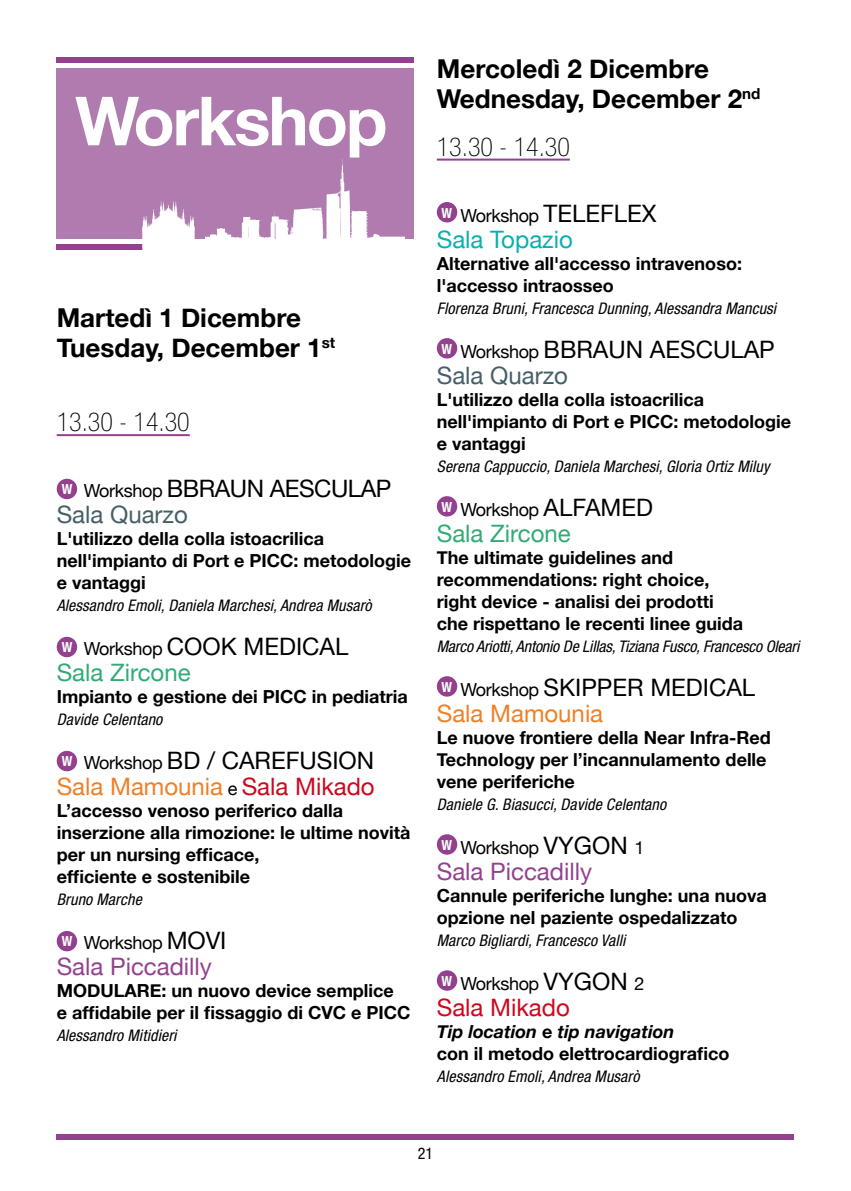
<style>
.page{position:relative;width:851px;height:1191px;background:#fff}
.page>*{position:absolute;margin:0;border:0;box-sizing:border-box;transform-origin:0 0}
.t1{font:700 67.8px "Helvetica Neue";color:#fff}
.t2{font:700 26px/30px "Helvetica Neue";color:#000}
.t3{font:100 condensed 26px "Helvetica Neue";color:#000}
.t4{font:24px/26px "Helvetica Neue";color:#000}
.t5{font:24px "Helvetica Neue";color:#93418e}
.t6{font:24px "Helvetica Neue";color:#32ab76}
.t7{font:24px "Helvetica Neue";color:#465f67}
.t8{font:24px "Helvetica Neue";color:#ee8027}
.t9{font:24px "Helvetica Neue";color:#0ab0ae}
.t10{font:24px "Helvetica Neue";color:#cd071e}
.t11{font:700 18px/22px "Helvetica Neue";color:#000}
.t12{font:18px "Helvetica Neue";letter-spacing:-.02em;color:#000}
.t13{font:italic condensed 16px "Helvetica Neue";letter-spacing:.01em;color:#000}
.t14{font:italic condensed 16px "Helvetica Neue";letter-spacing:-.01em;color:#000}
.t15{font:condensed 16px "Helvetica Neue";color:#000}
.s1{font-size:24px}
.s2{font-weight:700;font-stretch:condensed;font-size:14px;color:#fff}
.s3{font-size:18px}
.s4{color:#ee8027}
.s5{color:#cd071e}
.s6{font-style:italic}
</style>
<div class="page">
<div style="left:57px;top:68px;width:357px;height:170px;background:#b07baf"></div>
<div style="left:57px;top:1134px;width:737px;height:6px;background:#93418e"></div>
<div style="left:57px;top:244px;width:357px;height:5px;background:#93418e"></div>
<div style="left:57px;top:57px;width:357px;height:5px;background:#93418e"></div>
<hr style="left:57px;top:434px;width:133px;height:2px;background:#93418e">
<div style="left:57px;top:479px;width:20px;height:20px;background:#93418e;border-radius:50%"></div>
<div style="left:57px;top:637px;width:20px;height:20px;background:#93418e;border-radius:50%"></div>
<div style="left:57px;top:751px;width:20px;height:20px;background:#93418e;border-radius:50%"></div>
<div style="left:57px;top:931px;width:20px;height:20px;background:#93418e;border-radius:50%"></div>
<hr style="left:437px;top:159px;width:133px;height:2px;background:#93418e">
<div style="left:437px;top:202px;width:20px;height:20px;background:#93418e;border-radius:50%"></div>
<div style="left:437px;top:338px;width:20px;height:20px;background:#93418e;border-radius:50%"></div>
<div style="left:437px;top:496px;width:20px;height:20px;background:#93418e;border-radius:50%"></div>
<div style="left:437px;top:676px;width:20px;height:20px;background:#93418e;border-radius:50%"></div>
<div style="left:437px;top:834px;width:20px;height:20px;background:#93418e;border-radius:50%"></div>
<div style="left:437px;top:970px;width:20px;height:20px;background:#93418e;border-radius:50%"></div>
<svg style="left:142px;top:159px;width:272px;height:91px"></svg>
<h1 class="t1" style="left:75px;top:79px;width:314px">Workshop</h1>
<h2 class="t2" style="left:57px;top:302px;width:280px">Martedì 1 Dicembre<br>Tuesday, December 1<sup>st</sup></h2>
<h2 class="t3" style="left:57px;top:407px;width:134px">13.30 - 14.30</h2>
<p class="t12" style="left:62px;top:480px;width:154px"><sup>W</sup> Workshop <span class="s1">BBraun</span></p>
<h3 class="t4" style="left:270px;top:475px;width:31px">Aesculap</h3>
<h3 class="t7" style="left:57px;top:500px;width:133px">Sala Quarzo</h3>
<p class="t11" style="left:57px;top:527px;width:356px">L'utilizzo della colla istoacrilica nell'impianto di Port e PICC: metodologie e vantaggi</p>
<p class="t13" style="left:57px;top:596px;width:316px">Alessandro Emoli, Daniela Marchesi, Andrea Musarò</p>
<p class="t12" style="left:62px;top:638px;width:141px"><sup>W</sup> Workshop <span class="s1">Cook</span></p>
<h3 class="t4" style="left:243px;top:633px;width:36px">Medical</h3>
<h3 class="t6" style="left:57px;top:658px;width:135px">Sala Zircone</h3>
<p class="t11" style="left:57px;top:685px;width:352px">Impianto e gestione dei PICC in pediatria</p>
<p class="t13" style="left:57px;top:710px;width:107px">Davide Celentano</p>
<h3 class="t4" style="left:57px;top:747px;width:319px"><span class="s2">W</span> <span class="s3">Workshop</span> BD / Carefusion<br><span class="s4">Sala Mamounia</span> <span class="s3">e</span> <span class="s5">Sala Mikado</span></h3>
<p class="t11" style="left:57px;top:799px;width:355px">L’accesso venoso periferico dalla inserzione alla rimozione: le ultime novità per un nursing efficace,<br>efficiente e sostenibile</p>
<p class="t13" style="left:57px;top:890px;width:86px">Bruno Marche</p>
<p class="t12" style="left:62px;top:932px;width:166px"><sup>W</sup> Workshop <span class="s1">MOVI</span></p>
<h3 class="t5" style="left:57px;top:952px;width:157px">Sala Piccadilly</h3>
<p class="t11" style="left:57px;top:979px;width:15px">MOD</p>
<p class="t11" style="left:57px;top:979px;width:355px;text-indent:44px">ULARE: un nuovo device semplice<br>e affidabile per il fissaggio di CVC e PICC</p>
<p class="t13" style="left:57px;top:1026px;width:121px">Alessandro Mitidieri</p>
<h2 class="t2" style="left:437px;top:53px;width:325px">Mercoledì 2 Dicembre<br>Wednesday, December 2<sup>nd</sup></h2>
<h2 class="t3" style="left:437px;top:132px;width:134px">13.30 - 14.30</h2>
<p class="t12" style="left:441px;top:204px;width:131px"><sup>W</sup> Workshop <span class="s1">Telefle</span></p>
<h3 class="t4" style="left:641px;top:200px;width:16px">x</h3>
<h3 class="t9" style="left:437px;top:225px;width:137px">Sala Topazio</h3>
<p class="t11" style="left:437px;top:252px;width:306px">Alternative all'accesso intravenoso: l'accesso intraosseo</p>
<p class="t13" style="left:437px;top:299px;width:341px">Florenza Bruni, Francesca Dunning, Alessandra Mancusi</p>
<p class="t12" style="left:441px;top:340px;width:152px"><sup>W</sup> Workshop <span class="s1">BBraun</span></p>
<h3 class="t4" style="left:649px;top:336px;width:32px">Aesculap</h3>
<h3 class="t7" style="left:437px;top:361px;width:133px">Sala Quarzo</h3>
<p class="t11" style="left:437px;top:388px;width:356px">L'utilizzo della colla istoacrilica nell'impianto di Port e PICC: metodologie e vantaggi</p>
<p class="t13" style="left:437px;top:457px;width:334px">Serena Cappuccio, Daniela Marchesi, Gloria Ortiz Miluy</p>
<p class="t12" style="left:441px;top:498px;width:134px"><sup>W</sup> Workshop <span class="s1">Alfamed</span></p>
<h3 class="t6" style="left:437px;top:519px;width:135px">Sala Zircone</h3>
<p class="t11" style="left:437px;top:546px;width:308px">The ultimate guidelines and recommendations: right choice, right device - analisi dei prodotti che rispettano le recenti linee guida</p>
<p class="t14" style="left:437px;top:637px;width:364px">Marco Ariotti, Antonio De Lillas, Tiziana Fusco, Francesco Oleari</p>
<p class="t12" style="left:441px;top:678px;width:133px"><sup>W</sup> Workshop <span class="s1">Skipper</span></p>
<h3 class="t4" style="left:650px;top:674px;width:36px">Medical</h3>
<h3 class="t8" style="left:437px;top:699px;width:168px">Sala Mamounia</h3>
<p class="t11" style="left:437px;top:726px;width:335px">Le nuove frontiere della Near Infra-Red<br>Technology per l’incannulamento delle vene periferiche</p>
<p class="t13" style="left:437px;top:795px;width:231px">Daniele G. Biasucci, Davide Celentano</p>
<p class="t12" style="left:441px;top:836px;width:151px"><sup>W</sup> Workshop <span class="s1">Vygon</span></p>
<p class="t12" style="left:634px;top:836px;width:12px">1</p>
<h3 class="t5" style="left:437px;top:857px;width:157px">Sala Piccadilly</h3>
<p class="t11" style="left:437px;top:884px;width:331px">Cannule periferiche lunghe: una nuova opzione nel paziente ospedalizzato</p>
<p class="t13" style="left:437px;top:931px;width:190px">Marco Bigliardi, Francesco Valli</p>
<p class="t12" style="left:441px;top:972px;width:151px"><sup>W</sup> Workshop <span class="s1">Vygon</span></p>
<p class="t12" style="left:634px;top:972px;width:12px">2</p>
<h3 class="t10" style="left:437px;top:993px;width:134px">Sala Mikado</h3>
<p class="t11" style="left:437px;top:1020px;width:294px"><span class="s6">Tip location</span> e <span class="s6">tip navigation<br></span>con il metodo elettrocardiografico</p>
<p class="t13" style="left:437px;top:1067px;width:204px">Alessandro Emoli, Andrea Musarò</p>
<p class="t15" style="left:418px;top:1144px;width:17px">21</p>
</div>
